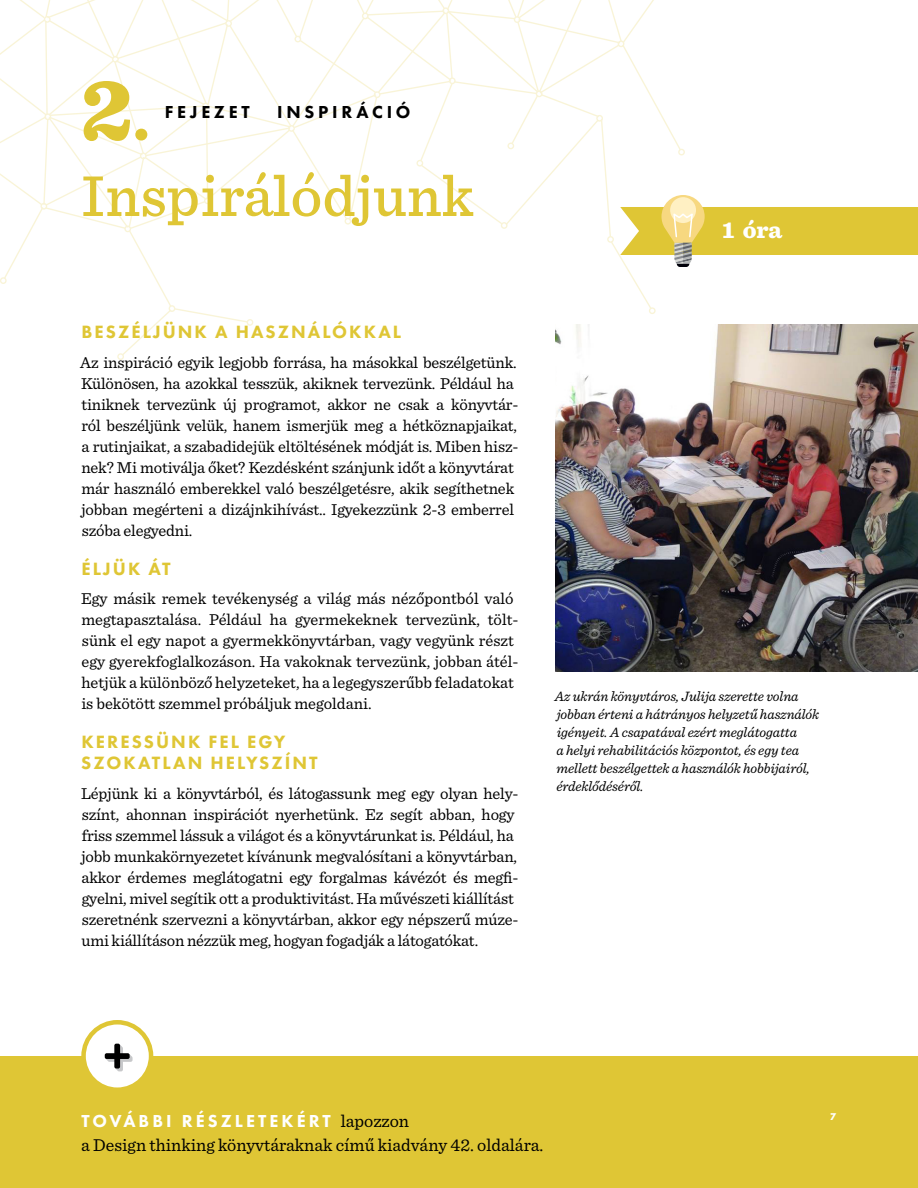
<style>
.page{position:relative;width:918px;height:1188px;background:#fff}
.page>*{position:absolute;margin:0;border:0;box-sizing:border-box;transform-origin:0 0}
.t1{font:900 90px "Sentinel";color:#dfc635}
.t2{font:500 60px "Sentinel";color:#dfc635}
.t3{font:900 24px "Sentinel";color:#fff}
.t4{font:800 18.45px/21px "Futura PT";letter-spacing:.11em;color:#dfc635}
.t5{font:18px "Sentinel";color:#000}
.t6{font:800 18px "Futura PT";letter-spacing:.17em;color:#fff}
.t7{font:800 18px "Futura PT";letter-spacing:.21em;color:#000}
.t8{font:16.5px/21px "Sentinel";letter-spacing:-.01em;color:#000}
.t9{font:italic 14.25px/18px "Sentinel";letter-spacing:-.005em;color:#000}
.t10{font:700 9px "Futura Std";color:#fff}
.s1{font-size:60px}
.s2{font-family:"Sentinel";font-weight:400;color:#000}
</style>
<div class="page">
<div style="left:117px;top:353px;width:7px;height:7px;border:1px solid #f9f4d7;border-radius:50%"></div>
<div style="left:0;top:1056px;width:918px;height:132px;background:#dfc635"></div>
<img style="left:556px;top:357px;width:362px;height:315px">
<div style="left:84px;top:1022px;width:67px;height:68px;background:#fff;border-radius:50%"></div>
<div style="left:81px;top:1020px;width:72px;height:72px;border:4px solid #dfc635;border-radius:50%"></div>
<svg style="left:105px;top:1044px;width:28px;height:27px"></svg>
<svg style="left:0;top:0;width:918px;height:357px"></svg>
<h1 class="t1" style="left:81px;top:38px;width:70px">2<span class="s1">.</span></h1>
<p class="t7" style="left:165px;top:101px;width:87px">FEJEZET</p>
<p class="t7" style="left:277px;top:101px;width:135px">INSPIRÁCIÓ</p>
<h2 class="t2" style="left:81px;top:150px;width:395px">Inspirálódjunk</h2>
<p class="t4" style="left:82px;top:321px;width:321px">BESZÉLJÜNK A HASZNÁLÓKKAL</p>
<p class="t8" style="left:80px;top:351px;width:440px">Az inspiráció egyik legjobb forrása, ha másokkal beszélgetünk.<br>Különösen, ha azokkal tesszük, akiknek tervezünk. Például ha tiniknek tervezünk új programot, akkor ne csak a könyvtár&shy;ról beszéljünk velük, hanem ismerjük meg a hétköznapjaikat, a rutinjaikat, a szabadidejük eltöltésének módját is. Miben hisz&shy;nek? Mi motiválja őket? Kezdésként szánjunk időt a könyvtárat már használó emberekkel való beszélgetésre, akik segíthetnek jobban megérteni a dizájnkihívást.. Igyekezzünk 2-3 emberrel szóba elegyedni.</p>
<p class="t4" style="left:82px;top:558px;width:91px">ÉLJÜK ÁT</p>
<p class="t8" style="left:81px;top:587px;width:439px">Egy másik remek tevékenység a világ más nézőpontból való megtapasztalása. Például ha gyermekeknek tervezünk, tölt&shy;sünk el egy napot a gyermekkönyvtárban, vagy vegyünk részt egy gyerekfoglalkozáson. Ha vakoknak tervezünk, jobban átél&shy;hetjük a különböző helyzeteket, ha a legegyszerűbb feladatokat is bekötött szemmel próbáljuk megoldani.</p>
<p class="t4" style="left:81px;top:731px;width:238px">KERESSÜNK FEL EGY<br>SZOKATLAN HELYSZÍNT</p>
<p class="t8" style="left:81px;top:782px;width:439px">Lépjünk ki a könyvtárból, és látogassunk meg egy olyan hely&shy;színt, ahonnan inspirációt nyerhetünk. Ez segít abban, hogy friss szemmel lássuk a világot és a könyvtárunkat is. Például, ha jobb munkakörnyezetet kívánunk megvalósítani a könyvtárban, akkor érdemes meglátogatni egy forgalmas kávézót és megfi&shy;gyelni, mivel segítik ott a produktivitást. Ha művészeti kiállítást szeretnénk szervezni a könyvtárban, akkor egy népszerű múze&shy;umi kiállításon nézzük meg, hogyan fogadják a látogatókat.</p>
<h3 class="t3" style="left:723px;top:210px;width:61px">1 óra</h3>
<p class="t9" style="left:555px;top:687px;width:266px">Az ukrán könyvtáros, Julija szerette volna jobban érteni a hátrányos helyzetű használók igényeit. A csapatával ezért meglátogatta<br>a helyi rehabilitációs központot, és egy tea mellett beszélgettek a használók hobbijairól, érdeklődéséről.</p>
<p class="t6" style="left:81px;top:1110px;width:329px">TOVÁBBI RÉSZLETEKÉRT <span class="s2">lapozzon</span></p>
<p class="t5" style="left:81px;top:1132px;width:464px">a Design thinking könyvtáraknak című kiadvány 42. oldalára.</p>
<p class="t10" style="left:830px;top:1111px;width:8px">7</p>
</div>
